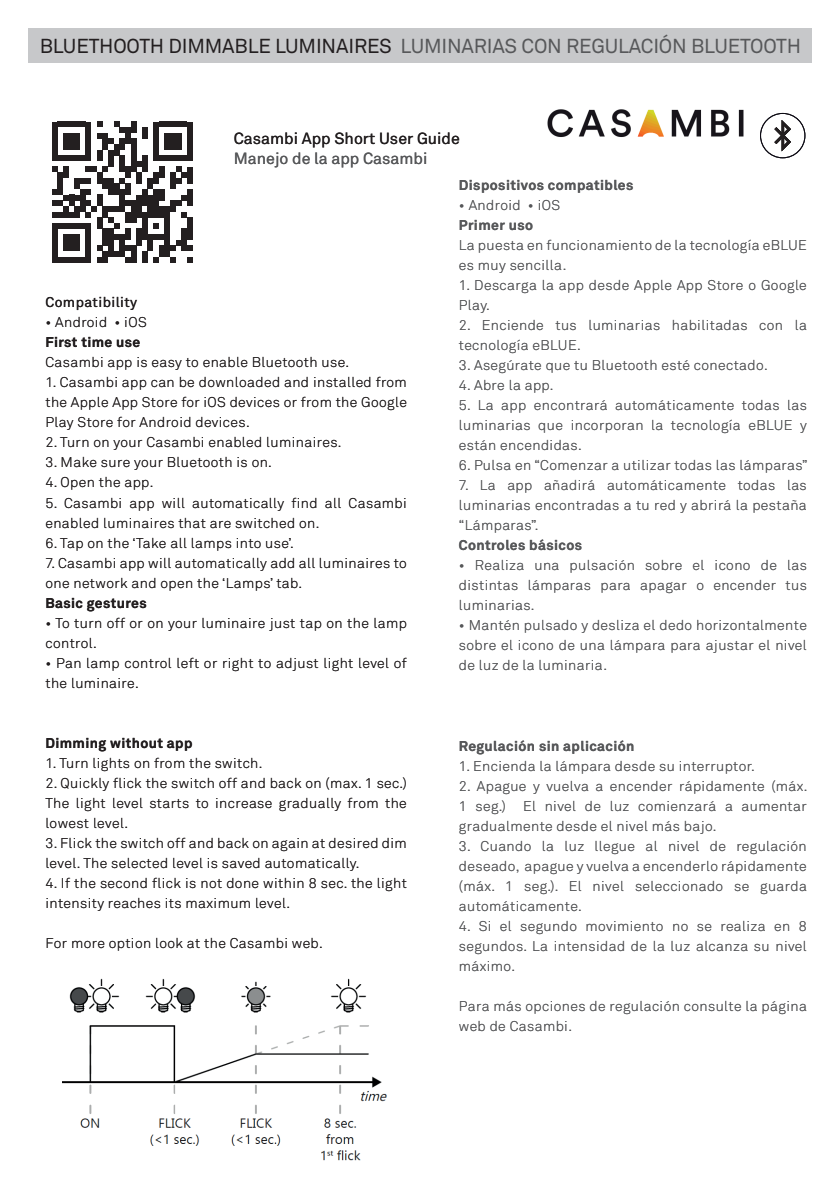
<style>
.page{position:relative;width:840px;height:1191px;background:#fff}
.page>*{position:absolute;margin:0;border:0;box-sizing:border-box;transform-origin:0 0}
.t1{font:20px "Akkurat";letter-spacing:-.01em;color:#57585a}
.t2{font:16px "Akkurat";color:#231f20}
.t3{font:16px "Akkurat";color:#57585a}
.t4{font:300 14px/20px "Akkurat";letter-spacing:.03em;color:#57585a;text-align:justify}
.t5{font:300 14px/20px "Akkurat";letter-spacing:.03em;color:#231f20}
.t6{font:700 14px "Akkurat";letter-spacing:.03em;color:#57585a}
.t7{font:700 14px "Akkurat";letter-spacing:.03em;color:#231f20}
.t8{font:14px "Akkurat";letter-spacing:.03em;color:#231f20}
.s1{color:#231f20}
</style>
<div class="page">
<div style="left:28px;top:28px;width:783px;height:34px;background:#c7c8ca"></div>
<img style="left:547px;top:109px;width:197px;height:28px">
<div style="left:759px;top:113px;width:46px;height:45px;border:1px solid #0d0b14;border-radius:50%"></div>
<svg style="left:774px;top:120px;width:16px;height:31px"></svg>
<div style="left:52px;top:122px;width:5px;height:33px;background:#231f20"></div>
<div style="left:63px;top:133px;width:6px;height:17px;background:#231f20"></div>
<div style="left:69px;top:133px;width:5px;height:17px;background:#231f20"></div>
<div style="left:74px;top:133px;width:6px;height:17px;background:#231f20"></div>
<svg style="left:57px;top:122px;width:29px;height:5px"></svg>
<div style="left:86px;top:122px;width:5px;height:33px;background:#231f20"></div>
<svg style="left:97px;top:122px;width:5px;height:5px"></svg>
<svg style="left:97px;top:133px;width:5px;height:5px"></svg>
<div style="left:102px;top:133px;width:6px;height:17px;background:#231f20"></div>
<div style="left:114px;top:144px;width:5px;height:11px;background:#231f20"></div>
<svg style="left:108px;top:122px;width:17px;height:22px"></svg>
<div style="left:119px;top:138px;width:6px;height:12px;background:#231f20"></div>
<div style="left:125px;top:127px;width:6px;height:17px;background:#231f20"></div>
<div style="left:131px;top:122px;width:5px;height:11px;background:#231f20"></div>
<div style="left:131px;top:138px;width:5px;height:17px;background:#231f20"></div>
<div style="left:142px;top:127px;width:5px;height:11px;background:#231f20"></div>
<div style="left:153px;top:122px;width:6px;height:33px;background:#231f20"></div>
<div style="left:164px;top:133px;width:6px;height:17px;background:#231f20"></div>
<div style="left:170px;top:133px;width:6px;height:17px;background:#231f20"></div>
<div style="left:176px;top:133px;width:5px;height:17px;background:#231f20"></div>
<svg style="left:159px;top:122px;width:28px;height:5px"></svg>
<div style="left:187px;top:122px;width:5px;height:33px;background:#231f20"></div>
<svg style="left:52px;top:150px;width:140px;height:112px"></svg>
<img style="left:62px;top:978px;width:325px;height:183px">
<h1 class="t1" style="left:40px;top:33px;width:762px"><span class="s1">BLUETHOOTH DIMMABLE LUMINAIRES</span> LUMINARIAS CON REGULACIÓN BLUETOOTH</h1>
<p class="t2" style="left:234px;top:128px;width:227px">Casambi App Short User Guide</p>
<p class="t3" style="left:234px;top:148px;width:195px">Manejo de la app Casambi</p>
<p class="t8" style="left:45px;top:294px;width:93px">Compatibility</p>
<p class="t5" style="left:45px;top:312px;width:103px">• Android • iOS</p>
<p class="t7" style="left:45px;top:334px;width:96px">First time use</p>
<p class="t5" style="left:45px;top:352px;width:305px">Casambi app is easy to enable Bluetooth use.</p>
<p class="t5" style="left:45px;top:372px;width:363px;text-align:justify">1. Casambi app can be downloaded and installed from the Apple App Store for iOS devices or from the Google Play Store for Android devices.</p>
<p class="t5" style="left:45px;top:432px;width:297px">2. Turn on your Casambi enabled luminaires.</p>
<p class="t5" style="left:45px;top:452px;width:228px">3. Make sure your Bluetooth is on.</p>
<p class="t5" style="left:45px;top:472px;width:109px">4. Open the app.</p>
<p class="t5" style="left:45px;top:492px;width:363px">5. Casambi app will automatically find all Casambi enabled luminaires that are switched on.</p>
<p class="t5" style="left:45px;top:532px;width:250px">6. Tap on the ‘Take all lamps into use’.</p>
<p class="t5" style="left:45px;top:552px;width:363px">7. Casambi app will automatically add all luminaires to one network and open the ‘Lamps’ tab.</p>
<p class="t7" style="left:45px;top:594px;width:103px">Basic gestures</p>
<p class="t5" style="left:45px;top:612px;width:363px">• To turn off or on your luminaire just tap on the lamp control.</p>
<p class="t5" style="left:45px;top:652px;width:362px">• Pan lamp control left or right to adjust light level of the luminaire.</p>
<p class="t7" style="left:45px;top:734px;width:148px">Dimming without app</p>
<p class="t5" style="left:45px;top:752px;width:218px">1. Turn lights on from the switch.</p>
<p class="t5" style="left:45px;top:772px;width:363px;text-align:justify">2. Quickly flick the switch off and back on (max. 1 sec.)<br>The light level starts to increase gradually from the lowest level.</p>
<p class="t5" style="left:45px;top:832px;width:363px">3. Flick the switch off and back on again at desired dim level. The selected level is saved automatically.</p>
<p class="t5" style="left:45px;top:872px;width:363px">4. If the second flick is not done within 8 sec. the light intensity reaches its maximum level.</p>
<p class="t5" style="left:45px;top:932px;width:279px">For more option look at the Casambi web.</p>
<p class="t6" style="left:458px;top:177px;width:176px">Dispositivos compatibles</p>
<p class="t4" style="left:458px;top:195px;width:103px">• Android • iOS</p>
<p class="t6" style="left:458px;top:217px;width:76px">Primer uso</p>
<p class="t4" style="left:458px;top:235px;width:349px">La puesta en funcionamiento de la tecnología eBLUE es muy sencilla.</p>
<p class="t4" style="left:458px;top:275px;width:349px">1. Descarga la app desde Apple App Store o Google<br>Play.</p>
<p class="t4" style="left:458px;top:315px;width:349px">2. Enciende tus luminarias habilitadas con la tecnología eBLUE.</p>
<p class="t4" style="left:458px;top:355px;width:310px">3. Asegúrate que tu Bluetooth esté conectado.</p>
<p class="t4" style="left:458px;top:375px;width:96px">4. Abre la app.</p>
<p class="t4" style="left:458px;top:395px;width:349px">5. La app encontrará automáticamente todas las luminarias que incorporan la tecnología eBLUE y están encendidas.</p>
<p class="t4" style="left:458px;top:455px;width:350px">6. Pulsa en “Comenzar a utilizar todas las lámparas”</p>
<p class="t4" style="left:458px;top:475px;width:349px">7. La app añadirá automáticamente todas las luminarias encontradas a tu red y abrirá la pestaña “Lámparas”.</p>
<p class="t6" style="left:458px;top:537px;width:125px">Controles básicos</p>
<p class="t4" style="left:458px;top:555px;width:349px">• Realiza una pulsación sobre el icono de las distintas lámparas para apagar o encender tus luminarias.</p>
<p class="t4" style="left:458px;top:615px;width:349px">• Mantén pulsado y desliza el dedo horizontalmente sobre el icono de una lámpara para ajustar el nivel de luz de la luminaria.</p>
<p class="t6" style="left:458px;top:737px;width:177px">Regulación sin aplicación</p>
<p class="t4" style="left:458px;top:755px;width:297px">1. Encienda la lámpara desde su interruptor.</p>
<p class="t4" style="left:458px;top:775px;width:350px">2. Apague y vuelva a encender rápidamente (máx.<br>1 seg.) El nivel de luz comienzará a aumentar gradualmente desde el nivel más bajo.</p>
<p class="t4" style="left:458px;top:835px;width:349px">3. Cuando la luz llegue al nivel de regulación deseado, apague y vuelva a encenderlo rápidamente (máx. 1 seg.). El nivel seleccionado se guarda automáticamente.</p>
<p class="t4" style="left:458px;top:915px;width:349px">4. Si el segundo movimiento no se realiza en 8 segundos. La intensidad de la luz alcanza su nivel máximo.</p>
<p class="t4" style="left:458px;top:995px;width:349px">Para más opciones de regulación consulte la página web de Casambi.</p>
</div>
